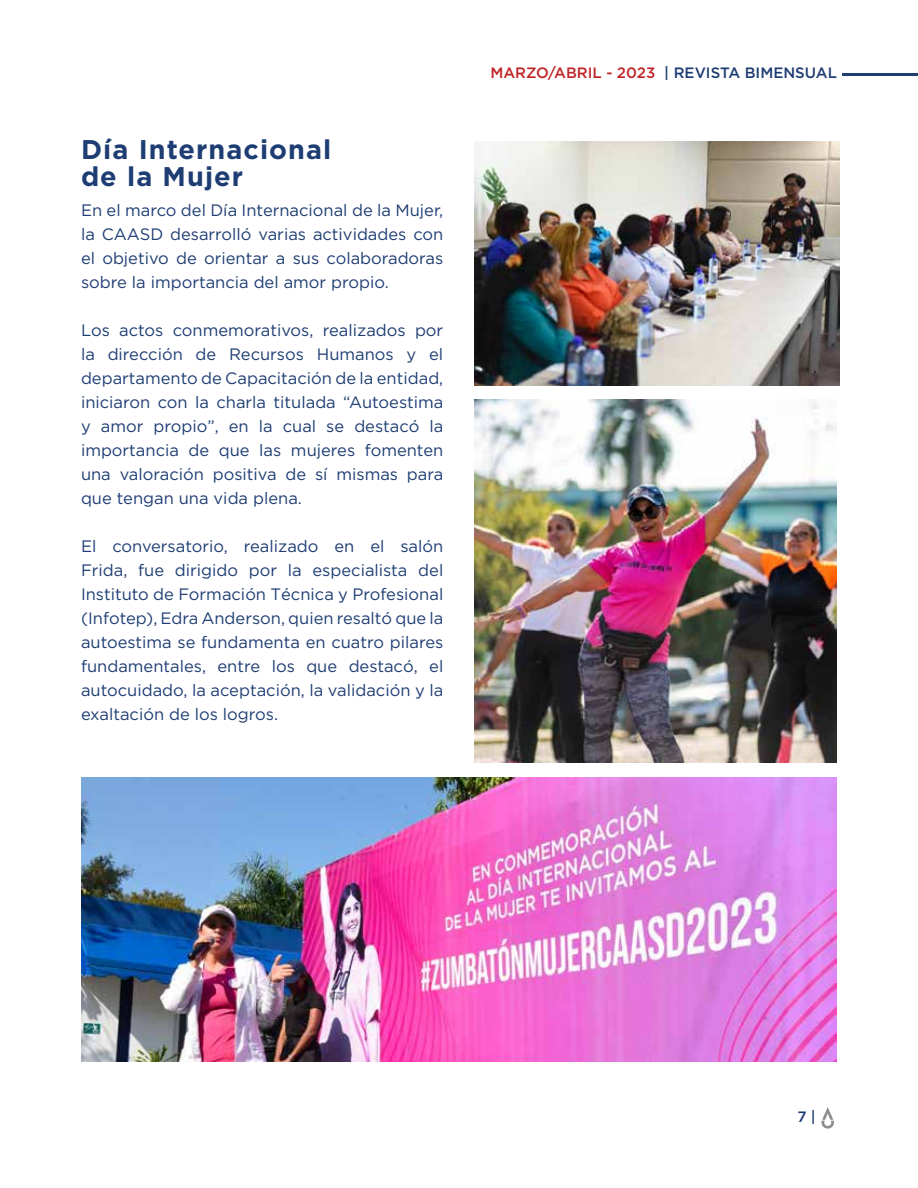
<style>
.page{position:relative;width:918px;height:1188px;background:#fff}
.page>*{position:absolute;margin:0;border:0;box-sizing:border-box;transform-origin:0 0}
.t1{font:700 27px/27px "Gotham Pro";letter-spacing:.04em;color:#1e3d73}
.t2{font:16.5px/24px "Gotham Pro";color:#1e3d73;text-align:justify}
.t3{font:500 15px "Gotham Pro";color:#1e3d73}
.s1{color:#c12427}
</style>
<div class="page">
<hr style="left:843px;top:73px;width:75px;height:2px;background:#1e3d73">
<svg style="left:821px;top:1107px;width:13px;height:22px"></svg>
<img style="left:81px;top:777px;width:756px;height:285px">
<img style="left:475px;top:142px;width:365px;height:244px">
<img style="left:475px;top:400px;width:362px;height:362px">
<h1 class="t1" style="left:81px;top:135px;width:252px">Día Internacional de la Mujer</h1>
<p class="t2" style="left:81px;top:198px;width:364px">En el marco del Día Internacional de la Mujer, la CAASD desarrolló varias actividades con el objetivo de orientar a sus colaboradoras sobre la importancia del amor propio.</p>
<p class="t2" style="left:81px;top:318px;width:364px">Los actos conmemorativos, realizados por la dirección de Recursos Humanos y el departamento de Capacitación de la entidad, iniciaron con la charla titulada “Autoestima y amor propio”, en la cual se destacó la importancia de que las mujeres fomenten una valoración positiva de sí mismas para que tengan una vida plena.</p>
<p class="t2" style="left:81px;top:534px;width:364px">El conversatorio, realizado en el salón Frida, fue dirigido por la especialista del Instituto de Formación Técnica y Profesional (Infotep), Edra Anderson, quien resaltó que la autoestima se fundamenta en cuatro pilares fundamentales, entre los que destacó, el autocuidado, la aceptación, la validación y la exaltación de los logros.</p>
<p class="t3" style="left:490px;top:65px;width:348px"><span class="s1">MARZO/ABRIL - 2023</span> | REVISTA BIMENSUAL</p>
<p class="t3" style="left:797px;top:1108px;width:20px">7 |</p>
</div>
